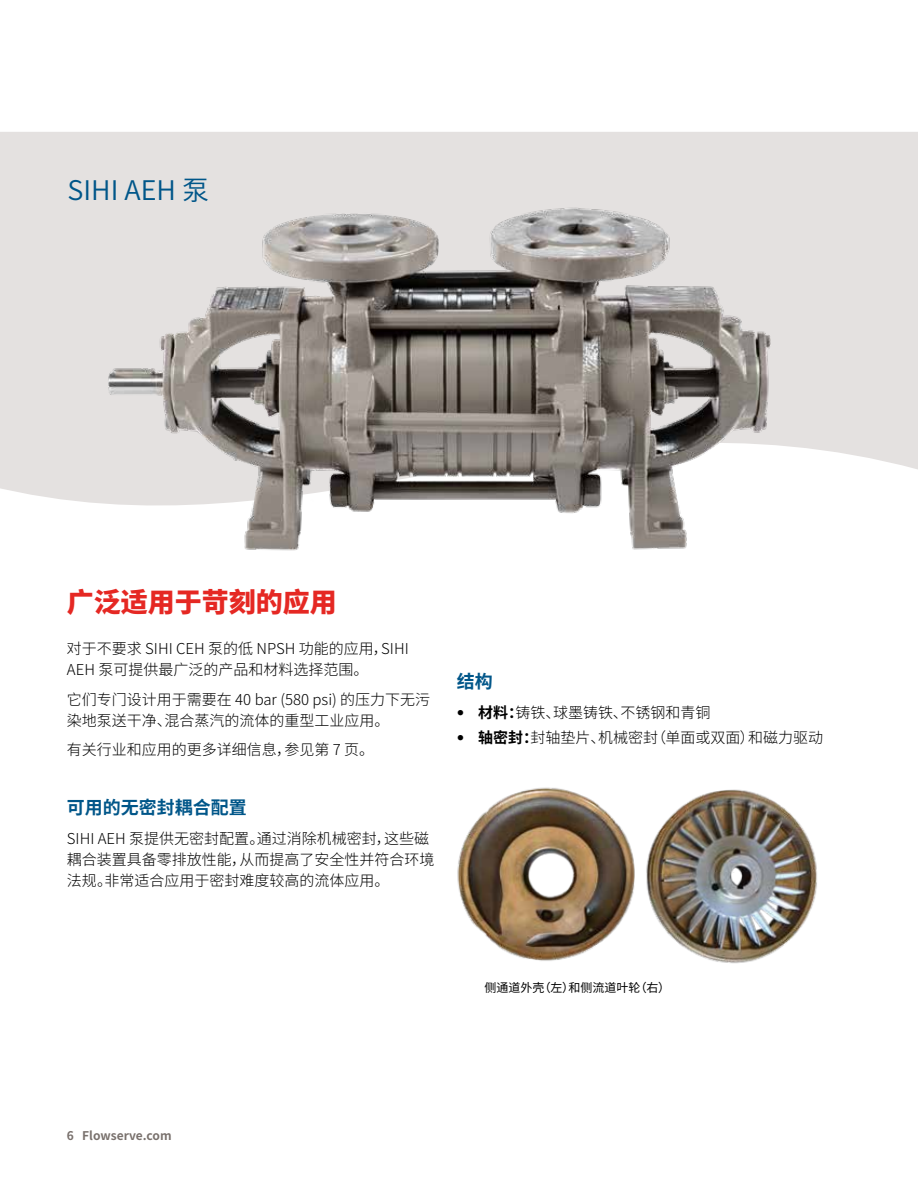
<style>
.page{position:relative;width:918px;height:1188px;background:#fff}
.page>*{position:absolute;margin:0;border:0;box-sizing:border-box;transform-origin:0 0}
.t1{font:800 27px "Source Han Sans SC";color:#e52823}
.t2{font:27px "Source Han Sans SC";color:#005689}
.t3{font:700 18px "Source Han Sans SC";color:#005689}
.t4{font:300 15px/21px "Source Han Sans SC";color:#000}
.t5{font:12px "Source Han Sans SC";color:#000}
.t6{font:700 12px "Source Han Sans SC";color:#79716d}
.s1{font-family:"Helvetica Neue LT Pro";font-weight:400}
.s2{font-weight:700}
</style>
<div class="page">
<div style="left:0;top:132px;width:918px;height:370px;background:#e4e1e0"></div>
<img style="left:83px;top:177px;width:713px;height:374px">
<img style="left:457px;top:787px;width:360px;height:177px">
<h1 class="t2" style="left:68px;top:175px;width:143px">SIHI AEH 泵</h1>
<h1 class="t1" style="left:67px;top:587px;width:271px">广泛适用于苛刻的应用</h1>
<p class="t4" style="left:67px;top:638px;width:343px">对于不要求 SIHI CEH 泵的低 NPSH 功能的应用，SIHI<br>AEH 泵可提供最广泛的产品和材料选择范围。</p>
<p class="t4" style="left:67px;top:689px;width:365px">它们专门设计用于需要在 40 bar (580 psi) 的压力下无污染地泵送干净、混合蒸汽的流体的重型工业应用。</p>
<p class="t4" style="left:67px;top:739px;width:309px">有关行业和应用的更多详细信息，参见第 7 页。</p>
<p class="t3" style="left:67px;top:798px;width:181px">可用的无密封耦合配置</p>
<p class="t4" style="left:67px;top:828px;width:369px">SIHI AEH 泵提供无密封配置。通过消除机械密封，这些磁耦合装置具备零排放性能，从而提高了安全性并符合环境法规。非常适合应用于密封难度较高的流体应用。</p>
<p class="t3" style="left:457px;top:671px;width:37px">结构</p>
<p class="t4" style="left:457px;top:702px;width:255px"><span class="s1">•</span> <span class="s2">材料：</span>铸铁、球墨铸铁、不锈钢和青铜</p>
<p class="t4" style="left:457px;top:727px;width:368px"><span class="s1">•</span> <span class="s2">轴密封：</span>封轴垫片、机械密封（单面或双面）和磁力驱动</p>
<p class="t5" style="left:484px;top:981px;width:187px">侧通道外壳（左）和侧流道叶轮（右）</p>
<p class="t6" style="left:67px;top:1128px;width:106px">6 Flowserve.com</p>
</div>
